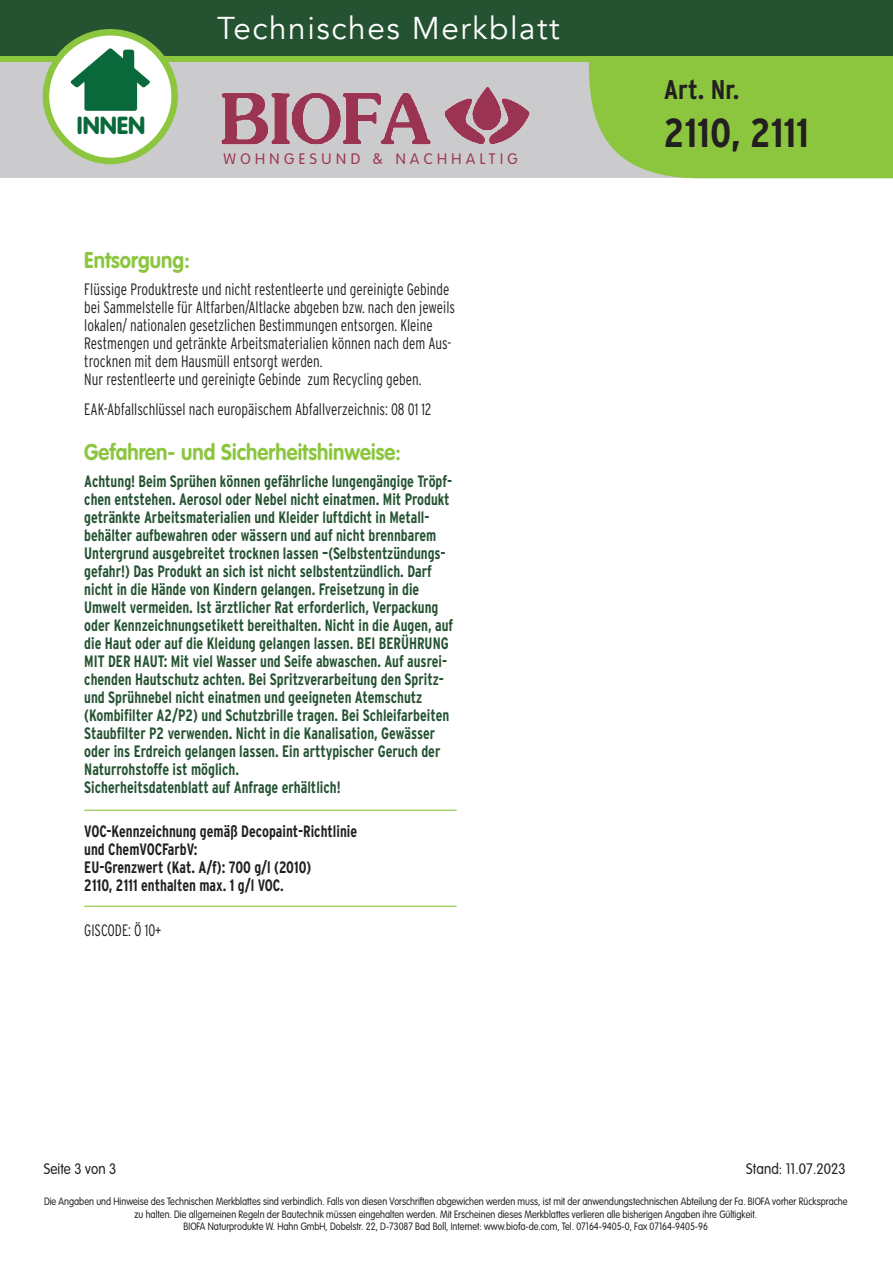
<style>
.page{position:relative;width:893px;height:1263px;background:#fff}
.page>*{position:absolute;margin:0;border:0;box-sizing:border-box;transform-origin:0 0}
.t1{font:700 condensed 40.5px "Interstate";color:#231f20}
.t2{font:31.5px "Avenir";letter-spacing:.05em;color:#fff}
.t3{font:700 condensed 27px "Interstate";color:#231f20}
.t4{font:900 24.3px "VAG Rounded";color:#0a693a}
.t5{font:700 22.5px "VAG Rounded Std";letter-spacing:.005em;color:#8bc63e;scale:.9 1}
.t6{font:700 condensed 16.5px/18px "Interstate";color:#255332;scale:.9 1}
.t7{font:300 condensed 16.5px/18px "Interstate";color:#231f20;scale:.9 1}
.t8{font:700 condensed 16.5px/18px "Interstate";color:#231f20;scale:.9 1}
.t9{font:300 15px "VAG Rounded Std";letter-spacing:.005em;color:#231f20;scale:.9 1}
.t10{font:300 15px "VAG Rounded Std";letter-spacing:.3em;color:#9b3452}
.t11{font:300 10.5px/12.6px "VAG Rounded Std";color:#231f20;text-align:center;scale:.87 1}
</style>
<div class="page">
<div style="left:0;top:0;width:893px;height:178px;background:#cbcacd"></div>
<svg style="left:589px;top:62px;width:304px;height:117px;background:#8fc648"></svg>
<svg style="left:0;top:55px;width:893px;height:7px;background:#7cb53c"></svg>
<div style="left:0;top:0;width:893px;height:55px;background:#255332"></div>
<img style="left:221px;top:87px;width:309px;height:58px">
<div style="left:46px;top:32px;width:129px;height:129px;background:#fff;border-radius:50%"></div>
<div style="left:43px;top:29px;width:135px;height:135px;border:7px solid #8bc63e;border-radius:50%"></div>
<svg style="left:70px;top:48px;width:80px;height:63px"></svg>
<hr style="left:84px;top:810px;width:373px;height:1px;background:#8bc63e">
<hr style="left:84px;top:906px;width:373px;height:1px;background:#8bc63e">
<h3 class="t4" style="left:77px;top:111px;width:70px">INNEN</h3>
<h2 class="t2" style="left:217px;top:9px;width:344px">Technisches Merkblatt</h2>
<p class="t10" style="left:223px;top:150px;width:296px">WOHNGESUND &amp; NACHHALTIG</p>
<h3 class="t5" style="left:84px;top:247px;width:119px">Entsorgung:</h3>
<p class="t7" style="left:84px;top:280px;width:414px">Flüssige Produktreste und nicht restentleerte und gereinigte Gebinde bei Sammelstelle für Altfarben/Altlacke abgeben bzw. nach den jeweils lokalen/ nationalen gesetzlichen Bestimmungen entsorgen. Kleine Restmengen und getränkte Arbeitsmaterialien können nach dem Aus&shy;trocknen mit dem Hausmüll entsorgt werden.<br>Nur restentleerte und gereinigte Gebinde zum Recycling geben.</p>
<p class="t7" style="left:84px;top:400px;width:387px">EAK-Abfallschlüssel nach europäischem Abfallverzeichnis: 08 01 12</p>
<h3 class="t5" style="left:84px;top:439px;width:353px">Gefahren- und Sicherheitshinweise:</h3>
<p class="t6" style="left:84px;top:472px;width:411px">Achtung! Beim Sprühen können gefährliche lungengängige Tröpf&shy;chen entstehen. Aerosol oder Nebel nicht einatmen. Mit Produkt getränkte Arbeitsmaterialien und Kleider luftdicht in Metall&shy;behälter aufbewahren oder wässern und auf nicht brennbarem Untergrund ausgebreitet trocknen lassen –(Selbstentzündungs&shy;gefahr!) Das Produkt an sich ist nicht selbstentzündlich. Darf nicht in die Hände von Kindern gelangen. Freisetzung in die Umwelt vermeiden. Ist ärztlicher Rat erforderlich, Verpackung oder Kennzeichnungsetikett bereithalten. Nicht in die Augen, auf die Haut oder auf die Kleidung gelangen lassen. BEI BERÜHRUNG MIT DER HAUT: Mit viel Wasser und Seife abwaschen. Auf ausrei&shy;chenden Hautschutz achten. Bei Spritzverarbeitung den Spritz&shy;und Sprühnebel nicht einatmen und geeigneten Atemschutz (Kombifilter A2/P2) und Schutzbrille tragen. Bei Schleifarbeiten Staubfilter P2 verwenden. Nicht in die Kanalisation, Gewässer oder ins Erdreich gelangen lassen. Ein arttypischer Geruch der Naturrohstoffe ist möglich.<br>Sicherheitsdatenblatt auf Anfrage erhältlich!</p>
<p class="t8" style="left:84px;top:822px;width:305px">VOC-Kennzeichnung gemäß Decopaint-Richtlinie und ChemVOCFarbV:<br>EU-Grenzwert (Kat. A/f): 700 g/l (2010)<br>2110, 2111 enthalten max. 1 g/l VOC.</p>
<p class="t7" style="left:84px;top:921px;width:87px">GISCODE: Ö 10+</p>
<h3 class="t3" style="left:664px;top:73px;width:77px">Art. Nr.</h3>
<h1 class="t1" style="left:664px;top:108px;width:147px">2110, 2111</h1>
<p class="t9" style="left:44px;top:1160px;width:82px">Seite 3 von 3</p>
<p class="t9" style="left:746px;top:1160px;width:112px">Stand: 11.07.2023</p>
<p class="t11" style="left:44px;top:1195px;width:925px">Die Angaben und Hinweise des Technischen Merkblattes sind verbindlich. Falls von diesen Vorschriften abgewichen werden muss, ist mit der anwendungstechnischen Abteilung der Fa. BIOFA vorher Rücksprache zu halten. Die allgemeinen Regeln der Bautechnik müssen eingehalten werden. Mit Erscheinen dieses Merkblattes verlieren alle bisherigen Angaben ihre Gültigkeit.<br>BIOFA Naturprodukte W. Hahn GmbH, Dobelstr. 22, D-73087 Bad Boll, Internet: www.biofa-de.com, Tel. 07164-9405-0, Fax 07164-9405-96</p>
</div>
